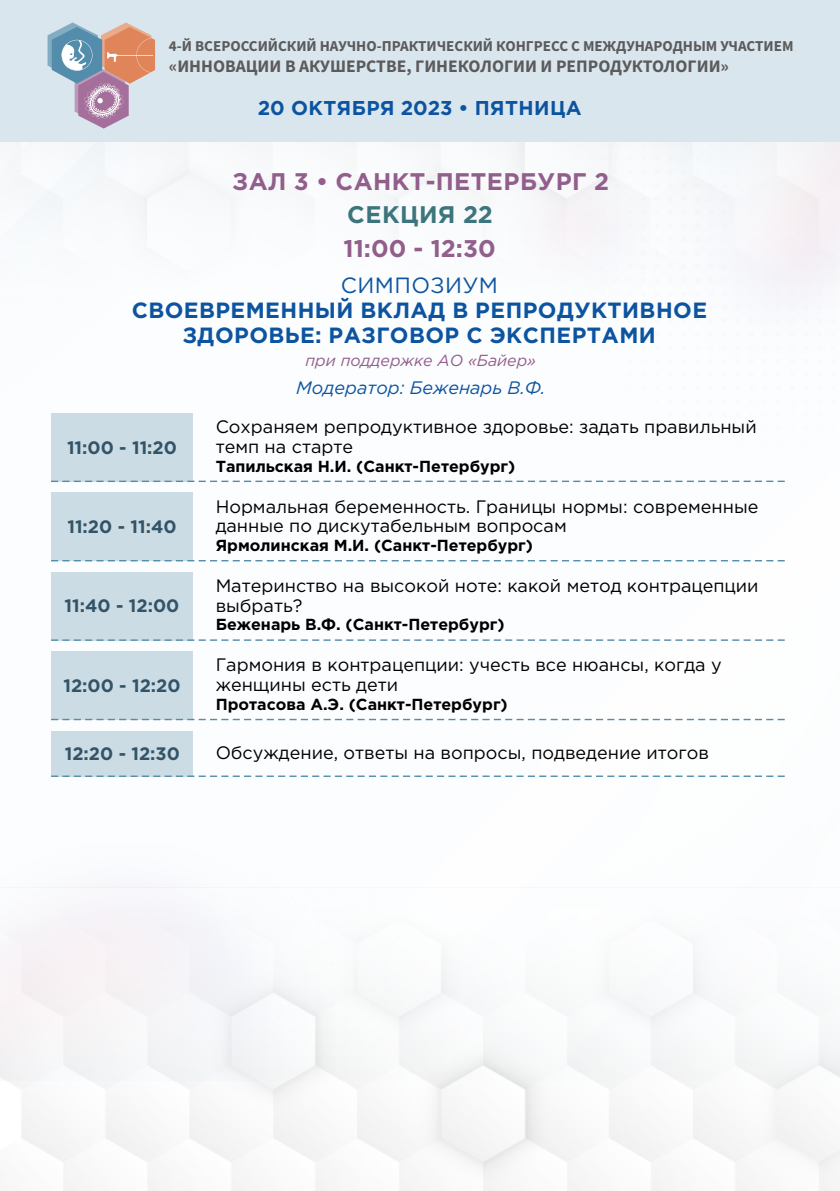
<style>
.page{position:relative;width:840px;height:1191px;background:#fff}
.page>*{position:absolute;margin:0;border:0;box-sizing:border-box;transform-origin:0 0}
.t1{font:700 24.2px "Gotham Pro";color:#925e8c}
.t2{font:700 24px "Gotham Pro";letter-spacing:.02em;color:#925e8c}
.t3{font:700 24px "Gotham Pro";letter-spacing:.02em;color:#3d757e}
.t4{font:700 22px/25px "Gotham Pro";letter-spacing:.02em;color:#0c54a0;text-align:center}
.t5{font:22px "Gotham Pro";letter-spacing:.02em;color:#0c54a0}
.t6{font:700 20px "Gotham Pro";letter-spacing:.02em;color:#0c54a0}
.t7{font:18px/20px "Gotham Pro";color:#000}
.t8{font:700 18px "Gotham Pro";color:#335468}
.t9{font:italic 18px "Gotham Pro";color:#0c54a0}
.t10{font:700 17.6px "Source Sans Pro";color:#5b5b5b}
.t11{font:700 16px "Gotham Pro";color:#000}
.t12{font:italic 16px "Gotham Pro";color:#925e8c}
.t13{font:700 15px "Source Sans Pro";color:#5b5b5b}
</style>
<div class="page">
<img style="left:8px;top:142px;width:831px;height:579px">
<div style="left:0;top:0;width:839px;height:142px;background:#dae6ed"></div>
<div style="left:51px;top:413px;width:142px;height:68px;background:#ccdce5"></div>
<svg style="left:51px;top:480px;width:737px;height:2px"></svg>
<div style="left:51px;top:492px;width:142px;height:69px;background:#ccdce5"></div>
<svg style="left:51px;top:560px;width:737px;height:1px"></svg>
<div style="left:51px;top:572px;width:142px;height:68px;background:#ccdce5"></div>
<svg style="left:51px;top:639px;width:737px;height:2px"></svg>
<div style="left:51px;top:651px;width:142px;height:68px;background:#ccdce5"></div>
<svg style="left:51px;top:719px;width:737px;height:1px"></svg>
<div style="left:51px;top:731px;width:142px;height:45px;background:#ccdce5"></div>
<svg style="left:51px;top:775px;width:734px;height:2px"></svg>
<svg style="left:48px;top:22px;width:107px;height:107px"></svg>
<p class="t13" style="left:169px;top:40px;width:625px">4-Й ВСЕРОССИЙСКИЙ НАУЧНО-ПРАКТИЧЕСКИЙ КОНГРЕСС С МЕЖДУНАРОДНЫМ УЧАСТИЕМ</p>
<p class="t10" style="left:169px;top:58px;width:561px">«ИННОВАЦИИ В АКУШЕРСТВЕ, ГИНЕКОЛОГИИ И РЕПРОДУКТОЛОГИИ»</p>
<p class="t6" style="left:257px;top:101px;width:325px">20 ОКТЯБРЯ 2023 • ПЯТНИЦА</p>
<h2 class="t2" style="left:232px;top:173px;width:378px">ЗАЛ 3 • САНКТ-ПЕТЕРБУРГ 2</h2>
<h2 class="t3" style="left:347px;top:205px;width:147px">СЕКЦИЯ 22</h2>
<h1 class="t1" style="left:343px;top:239px;width:153px">11:00 - 12:30</h1>
<p class="t5" style="left:340px;top:277px;width:159px">СИМПОЗИУМ</p>
<p class="t4" style="left:132px;top:299px;width:576px">СВОЕВРЕМЕННЫЙ ВКЛАД В РЕПРОДУКТИВНОЕ<br>ЗДОРОВЬЕ: РАЗГОВОР С ЭКСПЕРТАМИ</p>
<p class="t12" style="left:305px;top:354px;width:232px">при поддержке АО «Байер»</p>
<p class="t8" style="left:67px;top:440px;width:111px">11:00 - 11:20</p>
<p class="t8" style="left:67px;top:520px;width:111px">11:20 - 11:40</p>
<p class="t8" style="left:65px;top:599px;width:116px">11:40 - 12:00</p>
<p class="t8" style="left:63px;top:678px;width:119px">12:00 - 12:20</p>
<p class="t9" style="left:296px;top:380px;width:251px">Модератор: Беженарь В.Ф.</p>
<p class="t7" style="left:215px;top:418px;width:542px">Сохраняем репродуктивное здоровье: задать правильный темп на старте</p>
<p class="t11" style="left:215px;top:460px;width:301px">Тапильская Н.И. (Санкт-Петербург)</p>
<p class="t7" style="left:215px;top:497px;width:544px">Нормальная беременность. Границы нормы: современные данные по дискутабельным вопросам</p>
<p class="t11" style="left:215px;top:539px;width:319px">Ярмолинская М.И. (Санкт-Петербург)</p>
<p class="t7" style="left:215px;top:577px;width:544px">Материнство на высокой ноте: какой метод контрацепции выбрать?</p>
<p class="t11" style="left:215px;top:619px;width:290px">Беженарь В.Ф. (Санкт-Петербург)</p>
<p class="t7" style="left:215px;top:656px;width:507px">Гармония в контрацепции: учесть все нюансы, когда у женщины есть дети</p>
<p class="t11" style="left:215px;top:698px;width:293px">Протасова А.Э. (Санкт-Петербург)</p>
<p class="t8" style="left:65px;top:746px;width:117px">12:20 - 12:30</p>
<p class="t7" style="left:215px;top:743px;width:494px">Обсуждение, ответы на вопросы, подведение итогов</p>
</div>
